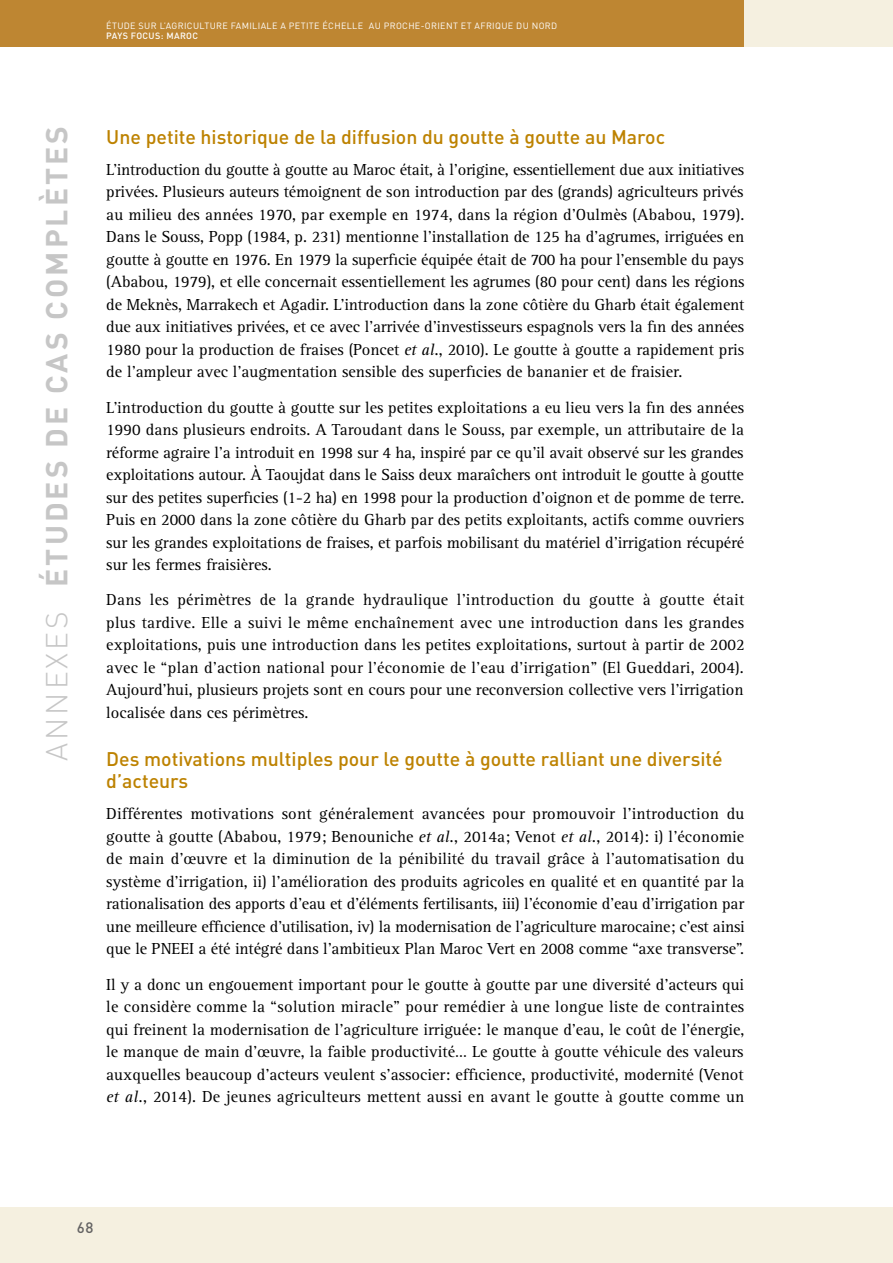
<style>
.page{position:relative;width:893px;height:1263px;background:#fff}
.page>*{position:absolute;margin:0;border:0;box-sizing:border-box;transform-origin:0 0}
.t1{font:700 30px "DIN";letter-spacing:.1em;color:#c6c6c6}
.t2{font:500 19.5px/22.5px "DIN";color:#bd8200}
.t3{font:16.5px/22.5px "Rotis Serif";color:#000;text-align:justify}
.t4{font:500 15px "DIN";color:#646363}
.t5{font:9px "DIN";letter-spacing:.04em;color:#fff}
.t6{font:500 9px "DIN";letter-spacing:.04em;color:#fff}
.s1{font-weight:300}
.s2{font-style:italic}
</style>
<div class="page">
<div style="left:0;top:1208px;width:893px;height:55px;background:#f5f0e0"></div>
<div style="left:0;top:0;width:744px;height:47px;background:#be8632"></div>
<div style="left:744px;top:0;width:149px;height:47px;background:#f5f0e0"></div>
<p class="t5" style="left:106px;top:20px;width:452px">ÉTUDE SUR L’AGRICULTURE FAMILIALE A PETITE ÉCHELLE AU PROCHE-ORIENT ET AFRIQUE DU NORD</p>
<p class="t6" style="left:106px;top:30px;width:93px">PAYS FOCUS: MAROC</p>
<h1 class="t1" style="left:37px;top:761px;width:636px;rotate:-90deg"><span class="s1">ANNEXES</span> ÉTUDES DE CAS COMPLÈTES</h1>
<p class="t2" style="left:106px;top:125px;width:560px">Une petite historique de la diffusion du goutte à goutte au Maroc</p>
<p class="t3" style="left:106px;top:158px;width:640px">L’introduction du goutte à goutte au Maroc était, à l’origine, essentiellement due aux initiatives privées. Plusieurs auteurs témoignent de son introduction par des (grands) agriculteurs privés au milieu des années 1970, par exemple en 1974, dans la région d’Oulmès (Ababou, 1979).<br>Dans le Souss, Popp (1984, p. 231) mentionne l’installation de 125 ha d’agrumes, irriguées en goutte à goutte en 1976. En 1979 la superficie équipée était de 700 ha pour l’ensemble du pays (Ababou, 1979), et elle concernait essentiellement les agrumes (80 pour cent) dans les régions de Meknès, Marrakech et Agadir. L’introduction dans la zone côtière du Gharb était également due aux initiatives privées, et ce avec l’arrivée d’investisseurs espagnols vers la fin des années 1980 pour la production de fraises (Poncet <span class="s2">et al.</span>, 2010). Le goutte à goutte a rapidement pris de l’ampleur avec l’augmentation sensible des superficies de bananier et de fraisier.</p>
<p class="t3" style="left:106px;top:396px;width:640px">L’introduction du goutte à goutte sur les petites exploitations a eu lieu vers la fin des années 1990 dans plusieurs endroits. A Taroudant dans le Souss, par exemple, un attributaire de la réforme agraire l’a introduit en 1998 sur 4 ha, inspiré par ce qu’il avait observé sur les grandes exploitations autour. À Taoujdat dans le Saiss deux maraîchers ont introduit le goutte à goutte sur des petites superficies (1-2 ha) en 1998 pour la production d’oignon et de pomme de terre.<br>Puis en 2000 dans la zone côtière du Gharb par des petits exploitants, actifs comme ouvriers sur les grandes exploitations de fraises, et parfois mobilisant du matériel d’irrigation récupéré sur les fermes fraisières.</p>
<p class="t3" style="left:106px;top:589px;width:640px">Dans les périmètres de la grande hydraulique l’introduction du goutte à goutte était plus tardive. Elle a suivi le même enchaînement avec une introduction dans les grandes exploitations, puis une introduction dans les petites exploitations, surtout à partir de 2002 avec le “plan d’action national pour l’économie de l’eau d’irrigation” (El Gueddari, 2004).<br>Aujourd’hui, plusieurs projets sont en cours pour une reconversion collective vers l’irrigation localisée dans ces périmètres.</p>
<p class="t2" style="left:106px;top:747px;width:618px">Des motivations multiples pour le goutte à goutte ralliant une diversité d’acteurs</p>
<p class="t3" style="left:106px;top:803px;width:640px">Différentes motivations sont généralement avancées pour promouvoir l’introduction du goutte à goutte (Ababou, 1979; Benouniche <span class="s2">et al.</span>, 2014a; Venot <span class="s2">et al.</span>, 2014): i) l’économie de main d’œuvre et la diminution de la pénibilité du travail grâce à l’automatisation du système d’irrigation, ii) l’amélioration des produits agricoles en qualité et en quantité par la rationalisation des apports d’eau et d’éléments fertilisants, iii) l’économie d’eau d’irrigation par une meilleure efficience d’utilisation, iv) la modernisation de l’agriculture marocaine; c’est ainsi que le PNEEI a été intégré dans l’ambitieux Plan Maroc Vert en 2008 comme “axe transverse”.</p>
<p class="t3" style="left:106px;top:973px;width:640px">Il y a donc un engouement important pour le goutte à goutte par une diversité d’acteurs qui le considère comme la “solution miracle” pour remédier à une longue liste de contraintes qui freinent la modernisation de l’agriculture irriguée: le manque d’eau, le coût de l’énergie, le manque de main d’œuvre, la faible productivité… Le goutte à goutte véhicule des valeurs auxquelles beaucoup d’acteurs veulent s’associer: efficience, productivité, modernité (Venot <span class="s2">et al.</span>, 2014). De jeunes agriculteurs mettent aussi en avant le goutte à goutte comme un</p>
<p class="t4" style="left:77px;top:1218px;width:18px">68</p>
</div>
